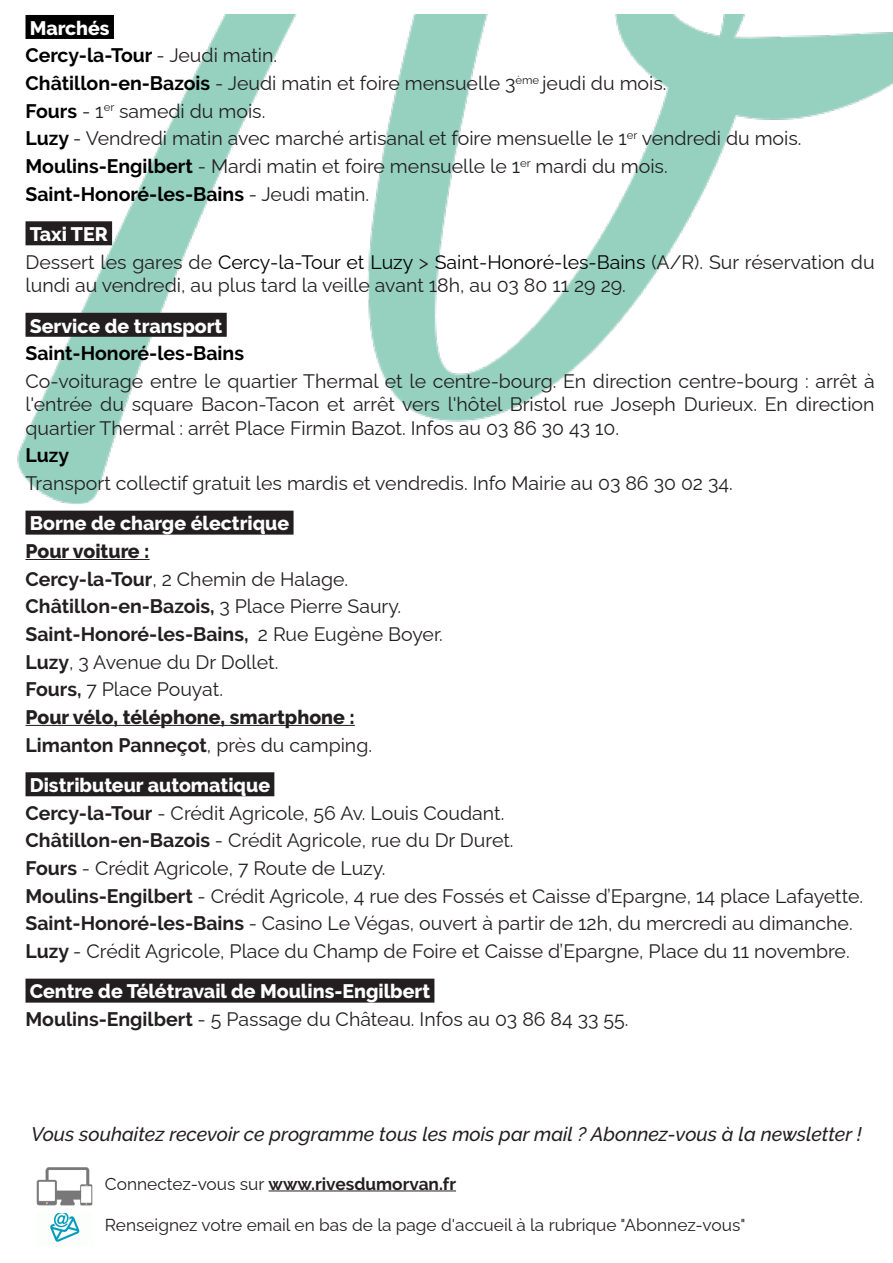
<style>
.page{position:relative;width:893px;height:1263px;background:#fff}
.page>*{position:absolute;margin:0;border:0;box-sizing:border-box;transform-origin:0 0}
.t1{font:19.5px/23.4px "Raleway";color:#231f20}
.t2{font:800 19.5px "Raleway";color:#fff}
.t3{font:700 19.5px "Raleway";color:#231f20}
.t4{font:700 19.5px "Raleway";color:#000}
.t5{font:italic 500 19.5px "Raleway";color:#231f20}
.t6{font:800 19.5px "Raleway";color:#231f20}
.t7{font:17.25px "Raleway";color:#231f20}
.t8{font:700 17.25px "Raleway";color:#231f20}
.s1{font-weight:400;color:#231f20}
.s2{font-weight:700;color:#000}
.s3{color:#000}
.s4{font-weight:700}
.s5{font-weight:400}
</style>
<div class="page">
<img style="left:17px;top:15px;width:876px;height:489px">
<div style="left:26px;top:15px;width:88px;height:24px;background:#000"></div>
<div style="left:26px;top:221px;width:86px;height:24px;background:#231f20"></div>
<div style="left:26px;top:313px;width:201px;height:24px;background:#231f20"></div>
<div style="left:26px;top:511px;width:268px;height:24px;background:#231f20"></div>
<hr style="left:26px;top:559px;width:124px;height:1px;background:#231f20">
<hr style="left:26px;top:725px;width:329px;height:1px;background:#231f20">
<div style="left:26px;top:772px;width:248px;height:24px;background:#231f20"></div>
<div style="left:26px;top:979px;width:408px;height:24px;background:#231f20"></div>
<hr style="left:269px;top:1190px;width:187px;height:1px;background:#231f20">
<img style="left:36px;top:1167px;width:56px;height:39px">
<img style="left:50px;top:1213px;width:30px;height:29px">
<p class="t2" style="left:30px;top:17px;width:81px">Marchés</p>
<p class="t4" style="left:26px;top:44px;width:253px">Cercy-la-Tour <span class="s1">- Jeudi matin.</span></p>
<p class="t1" style="left:26px;top:69px;width:642px"><span class="s2">Châtillon-en-Bazois</span> - Jeudi matin et foire mensuelle 3<sup>ème</sup> jeudi du mois.</p>
<p class="t1" style="left:26px;top:97px;width:241px"><span class="s2">Fours</span> - 1<sup>er</sup> samedi du mois.</p>
<p class="t1" style="left:26px;top:125px;width:777px"><span class="s2">Luzy</span> - Vendredi matin avec marché artisanal et foire mensuelle le 1<sup>er</sup> vendredi du mois.</p>
<p class="t1" style="left:26px;top:152px;width:644px"><span class="s2">Moulins-Engilbert</span> - Mardi matin et foire mensuelle le 1<sup>er</sup> mardi du mois.</p>
<p class="t4" style="left:26px;top:183px;width:345px">Saint-Honoré-les-Bains <span class="s1">- Jeudi matin.</span></p>
<p class="t2" style="left:30px;top:223px;width:80px">Taxi TER</p>
<p class="t1" style="left:26px;top:248px;width:851px">Dessert les gares de <span class="s3">Cercy-la-Tour et Luzy</span> &gt; <span class="s3">Saint-Honoré-les-Bains</span> (A/R). Sur réservation du lundi au vendredi, au plus tard la veille avant 18h, au 03 80 11 29 29.</p>
<p class="t2" style="left:30px;top:315px;width:194px">Service de transport</p>
<p class="t4" style="left:26px;top:342px;width:220px">Saint-Honoré-les-Bains</p>
<p class="t1" style="left:26px;top:367px;width:851px;text-align:justify">Co-voiturage entre le quartier Thermal et le centre-bourg. En direction centre-bourg : arrêt à l'entrée du square Bacon-Tacon et arrêt vers l'hôtel Bristol rue Joseph Durieux. En direction quartier Thermal : arrêt Place Firmin Bazot. Infos au 03 86 30 43 10.</p>
<p class="t4" style="left:26px;top:444px;width:45px">Luzy</p>
<p class="t1" style="left:26px;top:469px;width:709px">Transport collectif gratuit les mardis et vendredis. Info Mairie au 03 86 30 02 34.</p>
<p class="t2" style="left:30px;top:512px;width:261px">Borne de charge électrique</p>
<p class="t6" style="left:26px;top:540px;width:126px">Pour voiture :</p>
<p class="t1" style="left:26px;top:565px;width:324px"><span class="s4">Cercy-la-Tour</span>, 2 Chemin de Halage.</p>
<p class="t3" style="left:26px;top:595px;width:377px">Châtillon-en-Bazois, <span class="s5">3 Place Pierre Saury.</span></p>
<p class="t3" style="left:26px;top:623px;width:419px">Saint-Honoré-les-Bains, <span class="s5">2 Rue Eugène Boyer.</span></p>
<p class="t1" style="left:26px;top:648px;width:254px"><span class="s4">Luzy</span>, 3 Avenue du Dr Dollet.</p>
<p class="t1" style="left:26px;top:675px;width:199px"><span class="s4">Fours,</span> 7 Place Pouyat.</p>
<p class="t6" style="left:26px;top:706px;width:331px">Pour vélo, téléphone, smartphone :</p>
<p class="t3" style="left:26px;top:734px;width:348px">Limanton Panneçot<span class="s5">, près du camping.</span></p>
<p class="t2" style="left:30px;top:774px;width:242px">Distributeur automatique</p>
<p class="t1" style="left:26px;top:799px;width:480px"><span class="s4">Cercy-la-Tour</span> - Crédit Agricole, 56 Av. Louis Coudant.</p>
<p class="t1" style="left:26px;top:826px;width:490px"><span class="s4">Châtillon-en-Bazois</span> - Crédit Agricole, rue du Dr Duret.</p>
<p class="t1" style="left:26px;top:854px;width:362px"><span class="s4">Fours</span> - Crédit Agricole, 7 Route de Luzy.</p>
<p class="t1" style="left:26px;top:882px;width:839px"><span class="s4">Moulins-Engilbert</span> - Crédit Agricole, 4 rue des Fossés et Caisse d’Epargne, 14 place Lafayette.</p>
<p class="t1" style="left:26px;top:909px;width:829px"><span class="s4">Saint-Honoré-les-Bains</span> - Casino Le Végas, ouvert à partir de 12h, du mercredi au dimanche.</p>
<p class="t1" style="left:26px;top:937px;width:826px"><span class="s4">Luzy</span> - Crédit Agricole, Place du Champ de Foire et Caisse d’Epargne, Place du 11 novembre.</p>
<p class="t2" style="left:30px;top:980px;width:402px">Centre de Télétravail de Moulins-Engilbert</p>
<p class="t1" style="left:26px;top:1005px;width:604px"><span class="s4">Moulins-Engilbert</span> - 5 Passage du Château. Infos au 03 86 84 33 55.</p>
<p class="t5" style="left:31px;top:1123px;width:832px">Vous souhaitez recevoir ce programme tous les mois par mail ? Abonnez-vous à la newsletter !</p>
<p class="t8" style="left:105px;top:1174px;width:353px"><span class="s5">Connectez-vous sur</span> www.rivesdumorvan.fr</p>
<p class="t7" style="left:105px;top:1211px;width:642px">Renseignez votre email en bas de la page d'accueil à la rubrique "Abonnez-vous"</p>
</div>
